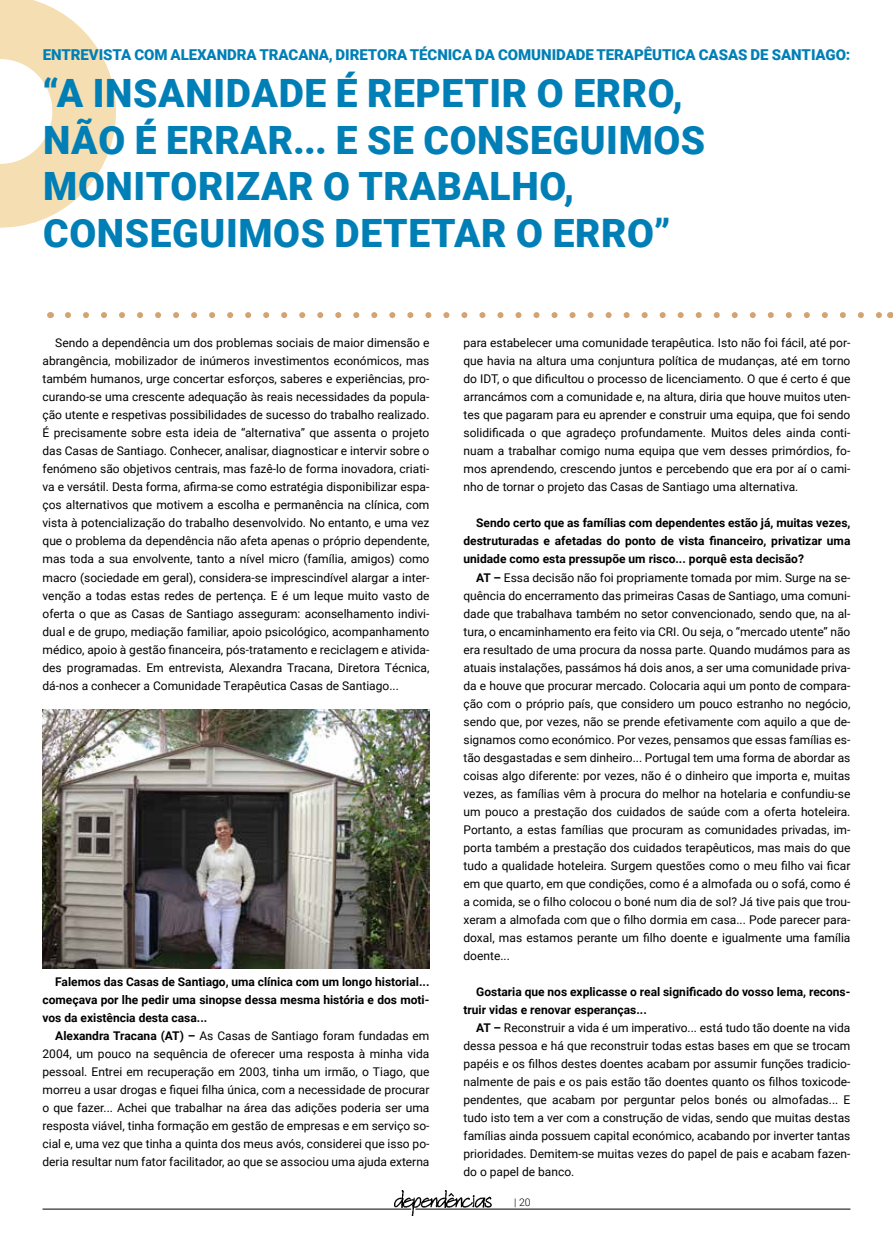
<style>
.page{position:relative;width:893px;height:1251px;background:#fff}
.page>*{position:absolute;margin:0;border:0;box-sizing:border-box;transform-origin:0 0}
.t1{font:900 39px/46.8px "Roboto";letter-spacing:.015em;color:#007fb6}
.t2{font:900 15px "Roboto";letter-spacing:-.005em;color:#007fb6}
.t3{font:12px/18px "Roboto";color:#000;text-align:justify}
.t4{font:700 12px/18px "Roboto";color:#000;text-align:justify}
.t5{font:300 10.5px "Roboto";color:#000}
.s1{font-weight:700}
</style>
<div class="page">
<img style="left:387px;top:1190px;width:110px;height:25px">
<hr style="left:43px;top:1208px;width:368px;height:1px;background:#000">
<hr style="left:415px;top:1208px;width:435px;height:1px;background:#000">
<img style="left:43px;top:709px;width:386px;height:258px">
<svg style="left:0;top:0;width:116px;height:228px"></svg>
<svg style="left:68px;top:312px;width:813px;height:6px"></svg>
<p class="t2" style="left:43px;top:44px;width:809px">ENTREVISTA COM ALEXANDRA TRACANA, DIRETORA TÉCNICA DA COMUNIDADE TERAPÊUTICA CASAS DE SANTIAGO:</p>
<h1 class="t1" style="left:43px;top:68px;width:664px">“A INSANIDADE É REPETIR O ERRO,<br>NÃO É ERRAR... E SE CONSEGUIMOS<br>MONITORIZAR O TRABALHO,<br>CONSEGUIMOS DETETAR O ERRO”</h1>
<p class="t3" style="left:43px;top:333px;width:388px;text-indent:13px">Sendo a dependência um dos problemas sociais de maior dimensão e abrangência, mobilizador de inúmeros investimentos económicos, mas também humanos, urge concertar esforços, saberes e experiências, pro&shy;curando-se uma crescente adequação às reais necessidades da popula&shy;ção utente e respetivas possibilidades de sucesso do trabalho realizado.<br>É precisamente sobre esta ideia de “alternativa” que assenta o projeto das Casas de Santiago. Conhecer, analisar, diagnosticar e intervir sobre o fenómeno são objetivos centrais, mas fazê-lo de forma inovadora, criati&shy;va e versátil. Desta forma, afirma-se como estratégia disponibilizar espa&shy;ços alternativos que motivem a escolha e permanência na clínica, com vista à potencialização do trabalho desenvolvido. No entanto, e uma vez que o problema da dependência não afeta apenas o próprio dependente, mas toda a sua envolvente, tanto a nível micro (família, amigos) como macro (sociedade em geral), considera-se imprescindível alargar a inter&shy;venção a todas estas redes de pertença. E é um leque muito vasto de oferta o que as Casas de Santiago asseguram: aconselhamento indivi&shy;dual e de grupo, mediação familiar, apoio psicológico, acompanhamento médico, apoio à gestão financeira, pós-tratamento e reciclagem e ativida&shy;des programadas. Em entrevista, Alexandra Tracana, Diretora Técnica, dá-nos a conhecer a Comunidade Terapêutica Casas de Santiago...</p>
<p class="t4" style="left:43px;top:972px;width:388px;text-indent:13px">Falemos das Casas de Santiago, uma clínica com um longo historial... começava por lhe pedir uma sinopse dessa mesma história e dos moti&shy;vos da existência desta casa...</p>
<p class="t3" style="left:43px;top:1026px;width:388px;text-indent:13px"><span class="s1">Alexandra Tracana (AT) –</span> As Casas de Santiago foram fundadas em 2004, um pouco na sequência de oferecer uma resposta à minha vida pessoal. Entrei em recuperação em 2003, tinha um irmão, o Tiago, que morreu a usar drogas e fiquei filha única, com a necessidade de procurar o que fazer... Achei que trabalhar na área das adições poderia ser uma resposta viável, tinha formação em gestão de empresas e em serviço so&shy;cial e, uma vez que tinha a quinta dos meus avós, considerei que isso po&shy;deria resultar num fator facilitador, ao que se associou uma ajuda externa</p>
<p class="t3" style="left:463px;top:333px;width:388px">para estabelecer uma comunidade terapêutica. Isto não foi fácil, até por&shy;que havia na altura uma conjuntura política de mudanças, até em torno do IDT, o que dificultou o processo de licenciamento. O que é certo é que arrancámos com a comunidade e, na altura, diria que houve muitos uten&shy;tes que pagaram para eu aprender e construir uma equipa, que foi sendo solidificada o que agradeço profundamente. Muitos deles ainda conti&shy;nuam a trabalhar comigo numa equipa que vem desses primórdios, fo&shy;mos aprendendo, crescendo juntos e percebendo que era por aí o cami&shy;nho de tornar o projeto das Casas de Santiago uma alternativa.</p>
<p class="t4" style="left:463px;top:513px;width:388px;text-indent:13px">Sendo certo que as famílias com dependentes estão já, muitas vezes, destruturadas e afetadas do ponto de vista financeiro, privatizar uma unidade como esta pressupõe um risco... porquê esta decisão?</p>
<p class="t3" style="left:463px;top:567px;width:388px;text-indent:13px"><span class="s1">AT –</span> Essa decisão não foi propriamente tomada por mim. Surge na se&shy;quência do encerramento das primeiras Casas de Santiago, uma comuni&shy;dade que trabalhava também no setor convencionado, sendo que, na al&shy;tura, o encaminhamento era feito via CRI. Ou seja, o “mercado utente” não era resultado de uma procura da nossa parte. Quando mudámos para as atuais instalações, passámos há dois anos, a ser uma comunidade priva&shy;da e houve que procurar mercado. Colocaria aqui um ponto de compara&shy;ção com o próprio país, que considero um pouco estranho no negócio, sendo que, por vezes, não se prende efetivamente com aquilo a que de&shy;signamos como económico. Por vezes, pensamos que essas famílias es&shy;tão desgastadas e sem dinheiro... Portugal tem uma forma de abordar as coisas algo diferente: por vezes, não é o dinheiro que importa e, muitas vezes, as famílias vêm à procura do melhor na hotelaria e confundiu-se um pouco a prestação dos cuidados de saúde com a oferta hoteleira.<br>Portanto, a estas famílias que procuram as comunidades privadas, im&shy;porta também a prestação dos cuidados terapêuticos, mas mais do que tudo a qualidade hoteleira. Surgem questões como o meu filho vai ficar em que quarto, em que condições, como é a almofada ou o sofá, como é a comida, se o filho colocou o boné num dia de sol? Já tive pais que trou&shy;xeram a almofada com que o filho dormia em casa... Pode parecer para&shy;doxal, mas estamos perante um filho doente e igualmente uma família doente...</p>
<p class="t4" style="left:463px;top:981px;width:388px;text-indent:13px">Gostaria que nos explicasse o real significado do vosso lema, recons&shy;truir vidas e renovar esperanças...</p>
<p class="t3" style="left:463px;top:1017px;width:388px;text-indent:13px"><span class="s1">AT –</span> Reconstruir a vida é um imperativo... está tudo tão doente na vida dessa pessoa e há que reconstruir todas estas bases em que se trocam papéis e os filhos destes doentes acabam por assumir funções tradicio&shy;nalmente de pais e os pais estão tão doentes quanto os filhos toxicode&shy;pendentes, que acabam por perguntar pelos bonés ou almofadas... E tudo isto tem a ver com a construção de vidas, sendo que muitas destas famílias ainda possuem capital económico, acabando por inverter tantas prioridades. Demitem-se muitas vezes do papel de pais e acabam fazen&shy;do o papel de banco.</p>
<p class="t5" style="left:514px;top:1194px;width:18px">| 20</p>
</div>
